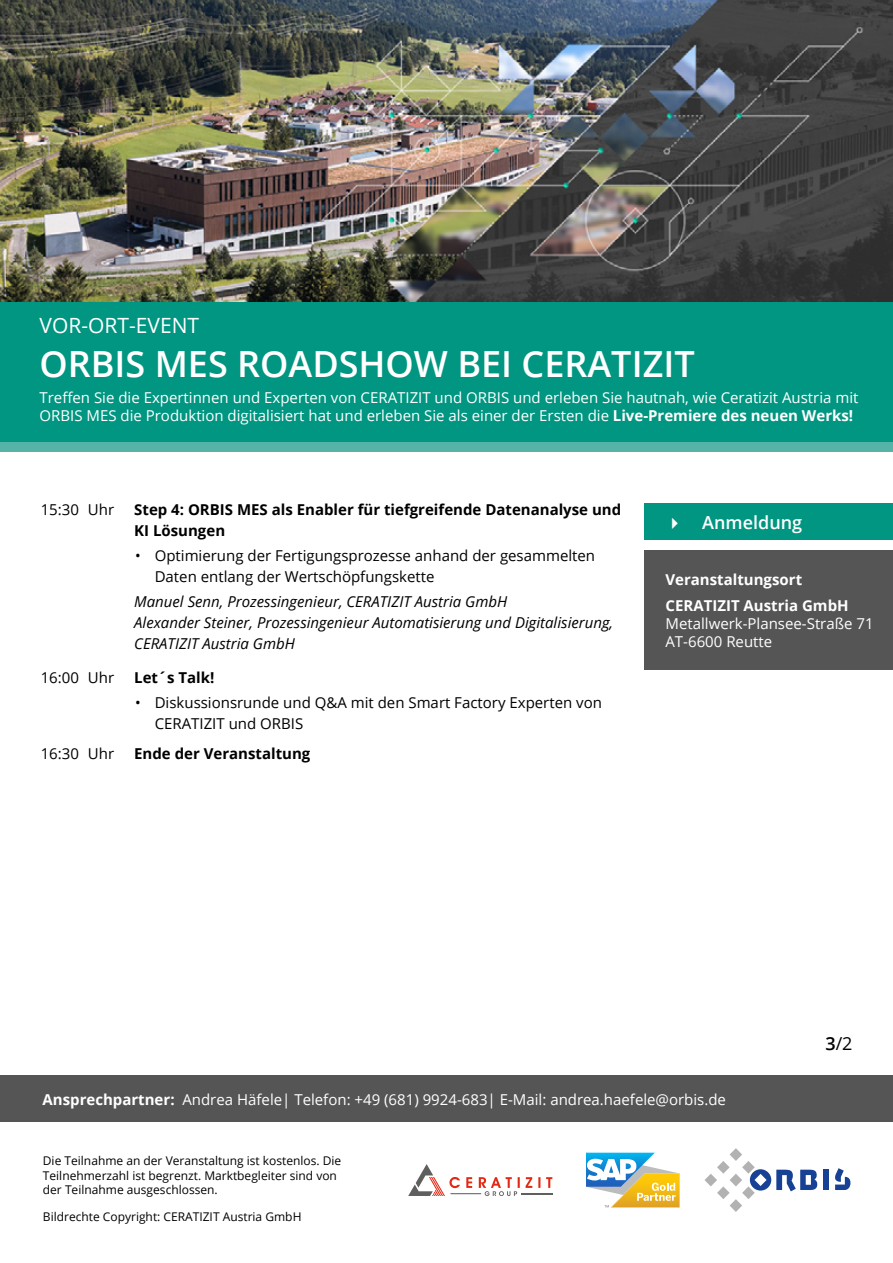
<style>
.page{position:relative;width:893px;height:1263px;background:#fff}
.page>*{position:absolute;margin:0;border:0;box-sizing:border-box;transform-origin:0 0}
.t1{font:600 36px "Open Sans";color:#fff}
.t2{font:21px "Open Sans";color:#fff}
.t3{font:600 18px "Open Sans";color:#fff}
.t4{font:18px "Open Sans";color:#000}
.t5{font:15px/18px "Open Sans";color:#fff}
.t6{font:15px/21px "Open Sans";color:#000}
.t7{font:italic 15px/21px "Open Sans";color:#000}
.t8{font:700 15px/21px "Open Sans";color:#000}
.t9{font:700 15px/26.5px "Open Sans";color:#fff}
.t10{font:12px/14.4px "Open Sans";color:#000}
.s1{font-weight:700}
.s2{font-weight:600}
</style>
<div class="page">
<div style="left:0;top:298px;width:893px;height:145px;background:#009681"></div>
<div style="left:0;top:442px;width:893px;height:10px;background:#56b3a7"></div>
<div style="left:644px;top:503px;width:249px;height:37px;background:#009681"></div>
<div style="left:0;top:1076px;width:893px;height:46px;background:#555"></div>
<div style="left:823px;top:1170px;width:6px;height:20px;background:#164194"></div>
<svg style="left:704px;top:1148px;width:113px;height:64px"></svg>
<svg style="left:835px;top:1168px;width:15px;height:22px"></svg>
<div style="left:644px;top:551px;width:249px;height:119px;background:#555"></div>
<img style="left:0;top:0;width:893px;height:302px">
<svg style="left:586px;top:1153px;width:93px;height:54px"></svg>
<svg style="left:408px;top:1164px;width:144px;height:32px"></svg>
<h2 class="t2" style="left:40px;top:311px;width:161px">VOR-ORT-EVENT</h2>
<h1 class="t1" style="left:40px;top:339px;width:657px">ORBIS MES ROADSHOW BEI CERATIZIT</h1>
<p class="t5" style="left:40px;top:388px;width:820px">Treffen Sie die Expertinnen und Experten von CERATIZIT und ORBIS und erleben Sie hautnah, wie Ceratizit Austria mit<br>ORBIS MES die Produktion digitalisiert hat und erleben Sie als einer der Ersten die <span class="s1">Live-Premiere des neuen Werks!</span></p>
<p class="t6" style="left:41px;top:498px;width:75px">15:30 Uhr</p>
<p class="t8" style="left:134px;top:498px;width:488px">Step 4: ORBIS MES als Enabler für tiefgreifende Datenanalyse und<br>KI Lösungen</p>
<p class="t6" style="left:155px;top:545px;width:442px;text-indent:-20px">• Optimierung der Fertigungsprozesse anhand der gesammelten<br>Daten entlang der Wertschöpfungskette</p>
<p class="t7" style="left:134px;top:591px;width:480px">Manuel Senn, Prozessingenieur, CERATIZIT Austria GmbH<br>Alexander Steiner, Prozessingenieur Automatisierung und Digitalisierung,<br>CERATIZIT Austria GmbH</p>
<p class="t6" style="left:41px;top:667px;width:75px">16:00 Uhr</p>
<p class="t8" style="left:134px;top:667px;width:82px">Let´s Talk!</p>
<p class="t6" style="left:155px;top:692px;width:449px;text-indent:-20px">• Diskussionsrunde und Q&amp;A mit den Smart Factory Experten von<br>CERATIZIT und ORBIS</p>
<p class="t6" style="left:41px;top:742px;width:75px">16:30 Uhr</p>
<p class="t8" style="left:134px;top:742px;width:178px">Ende der Veranstaltung</p>
<p class="t3" style="left:665px;top:510px;width:138px">✔ Anmeldung</p>
<p class="t9" style="left:665px;top:566px;width:185px">Veranstaltungsort<br>CERATIZIT Austria GmbH</p>
<p class="t5" style="left:665px;top:614px;width:210px">Metallwerk-Plansee-Straße 71<br>AT-6600 Reutte</p>
<p class="t4" style="left:825px;top:1031px;width:29px"><span class="s2">3</span>/2</p>
<p class="t5" style="left:43px;top:1090px;width:685px"><span class="s1">Ansprechpartner:</span> Andrea Häfele| Telefon: +49 (681) 9924-683| E-Mail: andrea.haefele@orbis.de</p>
<p class="t10" style="left:43px;top:1153px;width:300px">Die Teilnahme an der Veranstaltung ist kostenlos. Die<br>Teilnehmerzahl ist begrenzt. Marktbegleiter sind von der Teilnahme ausgeschlossen.</p>
<p class="t10" style="left:43px;top:1209px;width:260px">Bildrechte Copyright: CERATIZIT Austria GmbH</p>
</div>
